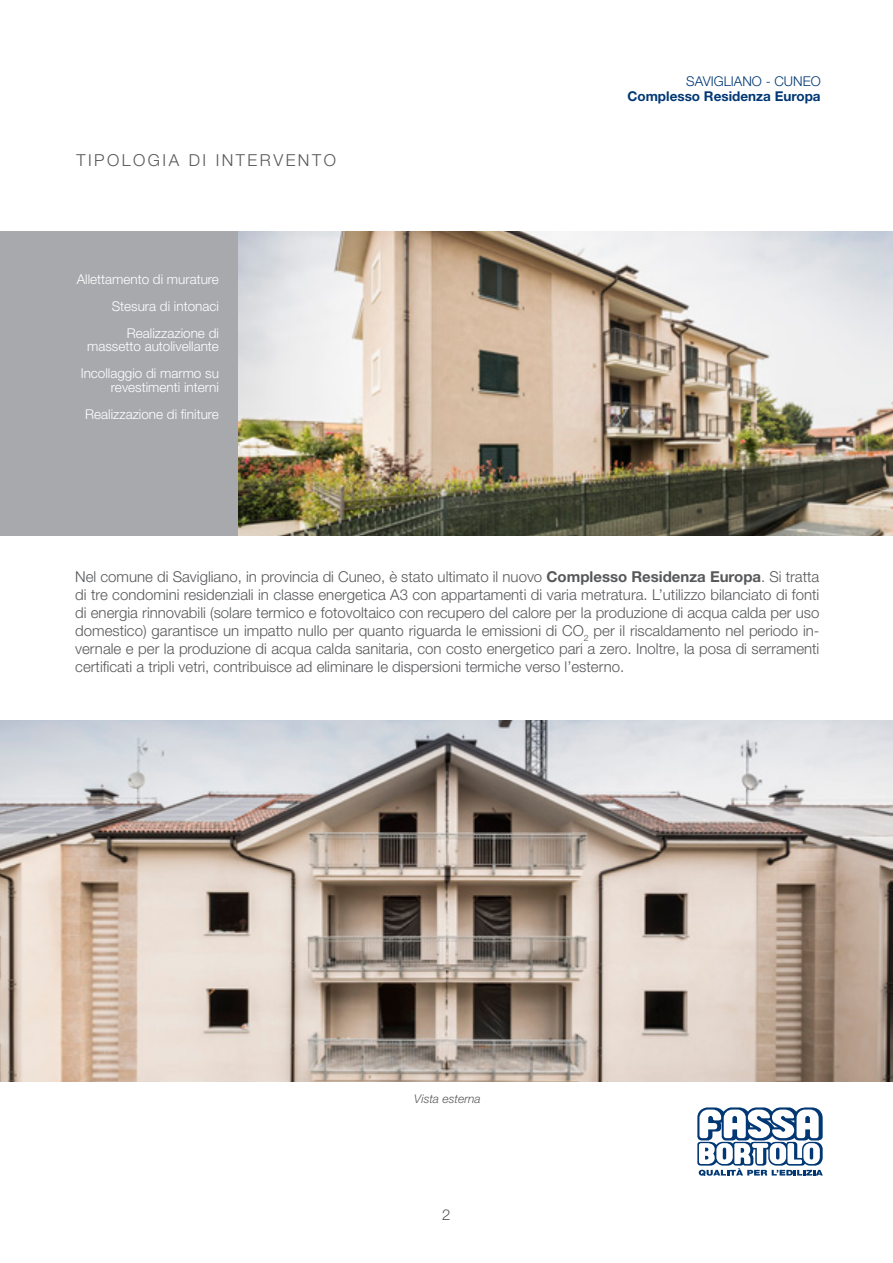
<style>
.page{position:relative;width:893px;height:1263px;background:#fff}
.page>*{position:absolute;margin:0;border:0;box-sizing:border-box;transform-origin:0 0}
.t1{font:300 16.5px "Helvetica Neue LT Std";letter-spacing:.15em;color:#57585a}
.Testo_Normale{font:300 15px/18px "Helvetica Neue LT Std";color:#57585a;text-align:justify}
.t2{font:300 13.5px/13.5px "Helvetica Neue LT Std";color:#fff;text-align:right}
.t3{font:700 13.5px "Helvetica Neue LT Std";color:#013874}
.t4{font:300 13.5px "Helvetica Neue LT Std";color:#013874}
.Didascalia{font:italic 300 12px "Helvetica Neue LT Std";color:#57585a}
.s1{font-weight:700}
</style>
<div class="page">
<svg style="left:697px;top:1107px;width:126px;height:69px"></svg>
<div style="left:0;top:231px;width:893px;height:305px;background:#a8a9ad"></div>
<img style="left:238px;top:231px;width:655px;height:305px">
<img style="left:0;top:720px;width:893px;height:361px">
<p class="t1" style="left:77px;top:150px;width:261px">TIPOLOGIA DI INTERVENTO</p>
<p class="t2" style="left:77px;top:272px;width:144px">Allettamento di murature</p>
<p class="t2" style="left:112px;top:299px;width:109px">Stesura di intonaci</p>
<p class="t2" style="left:127px;top:326px;width:94px">Realizzazione di</p>
<p class="t2" style="left:87px;top:339px;width:133px">massetto autolivellante</p>
<p class="t2" style="left:81px;top:366px;width:140px">Incollaggio di marmo su revestimenti interni</p>
<p class="t2" style="left:85px;top:407px;width:135px">Realizzazione di finiture</p>
<p class="t4" style="left:686px;top:73px;width:136px">SAVIGLIANO - CUNEO</p>
<p class="t3" style="left:627px;top:88px;width:195px">Complesso Residenza Europa</p>
<p class="Testo_Normale" style="left:75px;top:567px;width:746px">Nel comune di Savigliano, in provincia di Cuneo, è stato ultimato il nuovo <span class="s1">Complesso Residenza Europa</span>. Si tratta di tre condomini residenziali in classe energetica A3 con appartamenti di varia metratura. L’utilizzo bilanciato di fonti di energia rinnovabili (solare termico e fotovoltaico con recupero del calore per la produzione di acqua calda per uso domestico) garantisce un impatto nullo per quanto riguarda le emissioni di CO<sub>2</sub> per il riscaldamento nel periodo in&shy;vernale e per la produzione di acqua calda sanitaria, con costo energetico pari a zero. Inoltre, la posa di serramenti certificati a tripli vetri, contribuisce ad eliminare le dispersioni termiche verso l’esterno.</p>
<p class="Didascalia" style="left:414px;top:1091px;width:68px">Vista esterna</p>
<p class="Testo_Normale" style="left:442px;top:1205px;width:10px">2</p>
</div>
